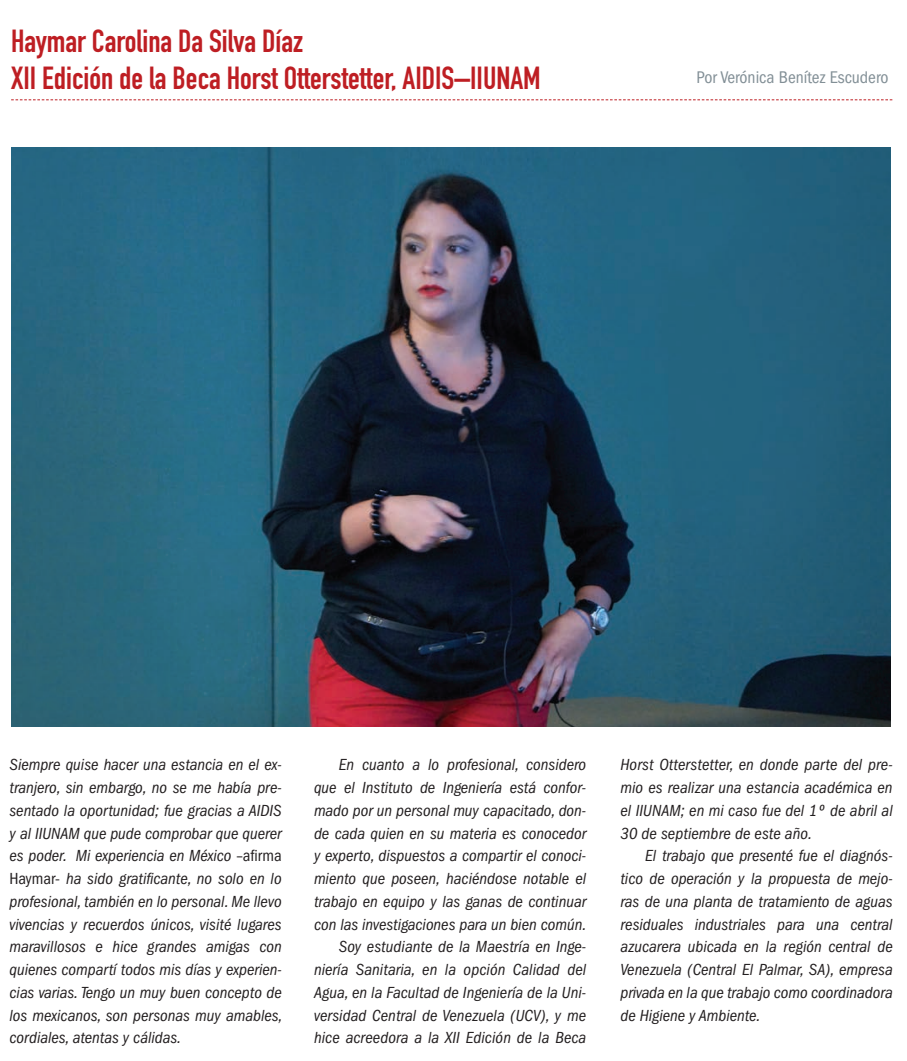
<style>
.page{position:relative;width:907px;height:1061px;background:#fff}
.page>*{position:absolute;margin:0;border:0;box-sizing:border-box;transform-origin:0 0}
.Titulos_Gaceta{font:31.5px/37.8px "DIN Engschrift Std";color:#be1e23}
.Autores_gris{font:condensed 17.5px "ITC Franklin Gothic Std";color:#828f96}
.Txt_Gaceta{font:italic condensed 16.62px/22.8px "ITC Franklin Gothic Std";letter-spacing:.005em;color:#231f20;text-align:justify}
._1er_parrafo_gaceta{font:italic condensed 16.62px/22.8px "ITC Franklin Gothic Std";color:#231f20;text-align:justify}
.s1{font-style:normal}
</style>
<div class="page">
<img style="left:11px;top:147px;width:879px;height:579px">
<svg style="left:11px;top:99px;width:881px;height:1px"></svg>
<p class="Titulos_Gaceta" style="left:11px;top:22px;width:531px">Haymar Carolina Da Silva Díaz<br>XII Edición de la Beca Horst Otterstetter, AIDIS–IIUNAM</p>
<p class="Autores_gris" style="left:696px;top:68px;width:193px">Por Verónica Benítez Escudero</p>
<p class="_1er_parrafo_gaceta" style="left:10px;top:753px;width:274px">Siempre quise hacer una estancia en el ex&shy;tranjero, sin embargo, no se me había pre&shy;sentado la oportunidad; fue gracias a AIDIS y al IIUNAM que pude comprobar que querer es poder. Mi experiencia en México <span class="s1">–afirma Haymar-</span> ha sido gratificante, no solo en lo profesional, también en lo personal. Me llevo vivencias y recuerdos únicos, visité lugares maravillosos e hice grandes amigas con quienes compartí todos mis días y experien&shy;cias varias. Tengo un muy buen concepto de los mexicanos, son personas muy amables, cordiales, atentas y cálidas.</p>
<p class="Txt_Gaceta" style="left:314px;top:753px;width:274px;text-indent:25px">En cuanto a lo profesional, considero que el Instituto de Ingeniería está confor&shy;mado por un personal muy capacitado, don&shy;de cada quien en su materia es conocedor y experto, dispuestos a compartir el conoci&shy;miento que poseen, haciéndose notable el trabajo en equipo y las ganas de continuar con las investigaciones para un bien común.</p>
<p class="Txt_Gaceta" style="left:314px;top:935px;width:274px;text-indent:25px">Soy estudiante de la Maestría en Inge&shy;niería Sanitaria, en la opción Calidad del Agua, en la Facultad de Ingeniería de la Uni&shy;versidad Central de Venezuela (UCV), y me hice acreedora a la XII Edición de la Beca</p>
<p class="Txt_Gaceta" style="left:620px;top:753px;width:274px">Horst Otterstetter, en donde parte del pre&shy;mio es realizar una estancia académica en el IIUNAM; en mi caso fue del 1º de abril al 30 de septiembre de este año.</p>
<p class="Txt_Gaceta" style="left:620px;top:844px;width:274px;text-indent:25px">El trabajo que presenté fue el diagnós&shy;tico de operación y la propuesta de mejo&shy;ras de una planta de tratamiento de aguas residuales industriales para una central azucarera ubicada en la región central de Venezuela (Central El Palmar, SA), empresa privada en la que trabajo como coordinadora de Higiene y Ambiente.</p>
</div>
